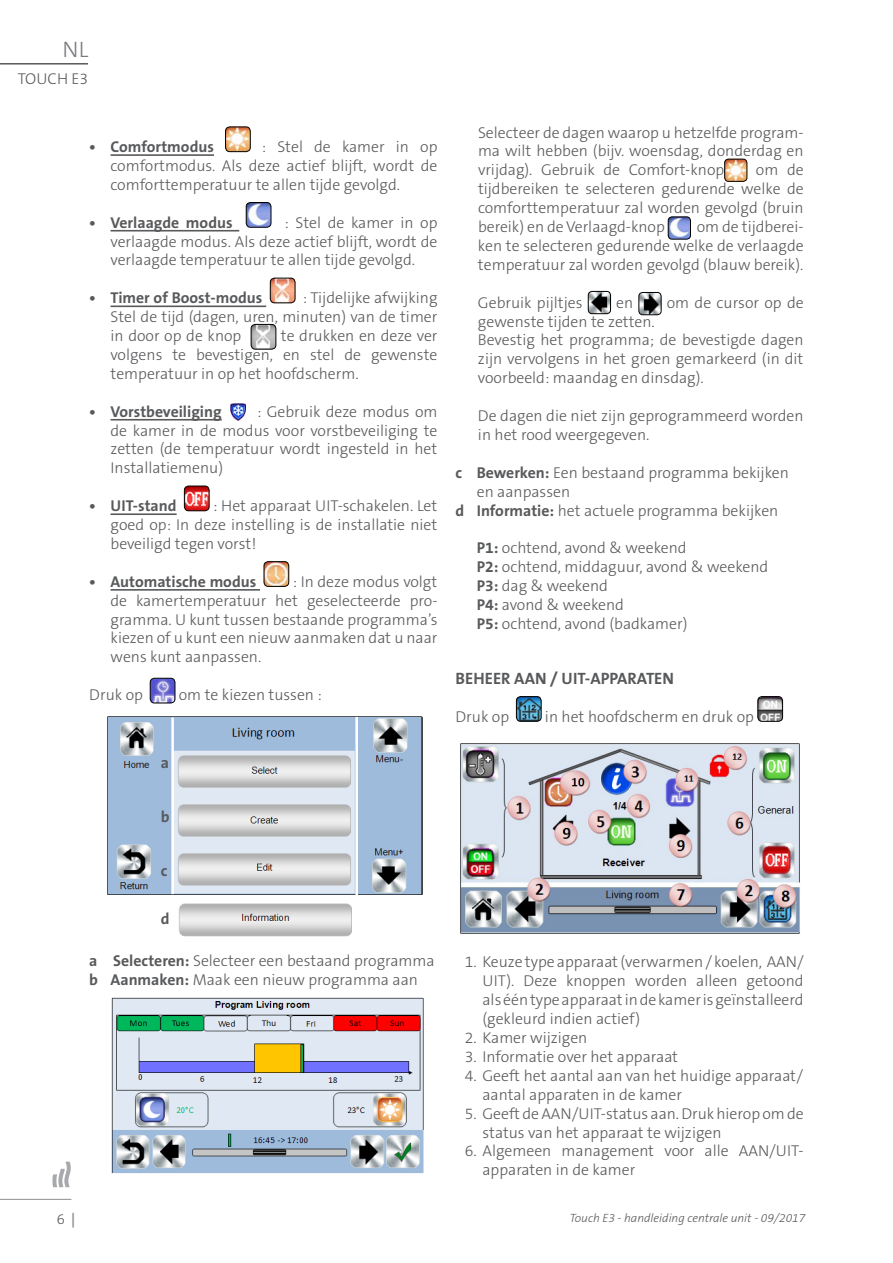
<style>
.page{position:relative;width:893px;height:1263px;background:#fff}
.page>*{position:absolute;margin:0;border:0;box-sizing:border-box;transform-origin:0 0}
.t1{font:300 22.5px "The Sans B3";color:#797a7d}
.t2{font:700 16.5px "The Sans B7";color:#58595b}
.t3{font:300 15.75px/18.9px "The Sans B3";color:#58595b;text-align:justify}
.t4{font:700 15.75px "The Sans B7";color:#58595b}
.t5{font:300 14.7px "The Sans B3";color:#58595b}
.t6{font:italic 300 12px "The Sans B3";color:#58595b}
.s1{font-family:"The Sans B7";font-weight:700}
.s2{font-family:"The Sans B7";font-weight:700;color:#939598}
</style>
<div class="page">
<hr style="left:0;top:1199px;width:71px;height:1px;background:#939598">
<svg style="left:52px;top:1161px;width:19px;height:26px"></svg>
<hr style="left:0;top:63px;width:88px;height:2px;background:#58595b">
<hr style="left:111px;top:154px;width:103px;height:2px;background:#58595b">
<hr style="left:111px;top:230px;width:128px;height:1px;background:#58595b">
<hr style="left:111px;top:305px;width:155px;height:2px;background:#58595b">
<hr style="left:111px;top:419px;width:111px;height:1px;background:#58595b">
<hr style="left:111px;top:513px;width:66px;height:2px;background:#58595b">
<hr style="left:111px;top:589px;width:149px;height:2px;background:#58595b">
<img style="left:226px;top:128px;width:23px;height:24px">
<div style="left:225px;top:126px;width:26px;height:26px;border:1px solid #000;border-radius:4px"></div>
<img style="left:246px;top:202px;width:25px;height:25px">
<div style="left:246px;top:202px;width:25px;height:26px;border:1px solid #000;border-radius:4px"></div>
<img style="left:270px;top:278px;width:25px;height:25px">
<div style="left:270px;top:278px;width:25px;height:25px;border:1px solid #000;border-radius:4px"></div>
<img style="left:251px;top:324px;width:25px;height:25px">
<div style="left:251px;top:324px;width:25px;height:26px;border:1px solid #000;border-radius:4px"></div>
<img style="left:230px;top:403px;width:16px;height:17px">
<img style="left:184px;top:486px;width:25px;height:25px">
<div style="left:184px;top:486px;width:26px;height:25px;border:1px solid #000;border-radius:4px"></div>
<img style="left:264px;top:562px;width:25px;height:24px">
<div style="left:264px;top:561px;width:25px;height:26px;border:1px solid #000;border-radius:4px"></div>
<img style="left:150px;top:678px;width:25px;height:25px">
<div style="left:150px;top:678px;width:25px;height:25px;border:1px solid #000;border-radius:4px"></div>
<img style="left:179px;top:903px;width:173px;height:34px">
<img style="left:107px;top:716px;width:316px;height:179px">
<img style="left:111px;top:997px;width:313px;height:177px">
<img style="left:725px;top:159px;width:22px;height:22px">
<div style="left:724px;top:159px;width:23px;height:23px;border:1px solid #000;border-radius:4px"></div>
<img style="left:668px;top:217px;width:22px;height:22px">
<div style="left:668px;top:217px;width:23px;height:22px;border:1px solid #000;border-radius:4px"></div>
<img style="left:588px;top:291px;width:22px;height:23px">
<div style="left:588px;top:291px;width:23px;height:23px;border:1px solid #000;border-radius:4px"></div>
<img style="left:639px;top:292px;width:22px;height:23px">
<div style="left:638px;top:292px;width:23px;height:23px;border:1px solid #000;border-radius:4px"></div>
<img style="left:518px;top:698px;width:22px;height:22px">
<div style="left:516px;top:696px;width:26px;height:26px;border:1px solid #000;border-radius:4px"></div>
<img style="left:759px;top:698px;width:22px;height:22px">
<div style="left:757px;top:696px;width:26px;height:26px;border:1px solid #000;border-radius:4px"></div>
<img style="left:459px;top:743px;width:341px;height:191px">
<h1 class="t1" style="left:63px;top:38px;width:27px">NL</h1>
<p class="t3" style="left:18px;top:70px;width:72px">TOUCH E3</p>
<p class="t4" style="left:89px;top:138px;width:126px">• Comfortmodus</p>
<p class="t3" style="left:111px;top:138px;width:328px;text-indent:151px">: Stel de kamer in op comfortmodus. Als deze actief blijft, wordt de comforttemperatuur te allen tijde gevolgd.</p>
<p class="t4" style="left:89px;top:214px;width:145px">• Verlaagde modus</p>
<p class="t3" style="left:111px;top:214px;width:328px;text-indent:174px">: Stel de kamer in op verlaagde modus. Als deze actief blijft, wordt de verlaagde temperatuur te allen tijde gevolgd.</p>
<p class="t4" style="left:89px;top:290px;width:175px">• Timer of Boost-modus</p>
<p class="t3" style="left:111px;top:289px;width:328px;text-indent:192px">: Tijdelijke afwijking Stel de tijd (dagen, uren, minuten) van de timer in door op de knop</p>
<p class="t3" style="left:111px;top:327px;width:328px;text-indent:170px">te drukken en deze ver volgens te bevestigen, en stel de gewenste temperatuur in op het hoofdscherm.</p>
<p class="t4" style="left:89px;top:403px;width:134px">• Vorstbeveiliging</p>
<p class="t3" style="left:111px;top:403px;width:328px;text-indent:147px">: Gebruik deze modus om de kamer in de modus voor vorstbeveiliging te zetten (de temperatuur wordt ingesteld in het Installatiemenu)</p>
<p class="t4" style="left:89px;top:498px;width:89px">• UIT-stand</p>
<p class="t3" style="left:111px;top:497px;width:328px;text-indent:103px">: Het apparaat UIT-schakelen. Let goed op: In deze instelling is de installatie niet beveiligd tegen vorst!</p>
<p class="t4" style="left:89px;top:573px;width:169px">• Automatische modus</p>
<p class="t3" style="left:111px;top:573px;width:328px;text-indent:182px">: In deze modus volgt de kamertemperatuur het geselecteerde pro&shy;gramma. U kunt tussen bestaande programma’s kiezen of u kunt een nieuw aanmaken dat u naar wens kunt aanpassen.</p>
<p class="t3" style="left:89px;top:686px;width:55px">Druk op</p>
<p class="t3" style="left:179px;top:686px;width:145px">om te kiezen tussen :</p>
<p class="t4" style="left:161px;top:754px;width:10px">a</p>
<p class="t4" style="left:161px;top:808px;width:10px">b</p>
<p class="t4" style="left:161px;top:862px;width:8px">c</p>
<p class="t4" style="left:161px;top:911px;width:10px">d</p>
<p class="t3" style="left:89px;top:952px;width:347px"><span class="s1">a Selecteren:</span> Selecteer een bestaand programma <span class="s1">b Aanmaken:</span> Maak een nieuw programma aan</p>
<p class="t5" style="left:57px;top:1211px;width:20px">6 <span class="s2">|</span></p>
<p class="t3" style="left:478px;top:124px;width:327px">Selecteer de dagen waarop u hetzelfde program&shy;ma wilt hebben (bijv. woensdag, donderdag en vrijdag). Gebruik de Comfort-knop</p>
<p class="t3" style="left:478px;top:162px;width:327px;text-indent:278px">om de tijdbereiken te selecteren gedurende welke de comforttemperatuur zal worden gevolgd (bruin bereik) en de Verlaagd-knop</p>
<p class="t3" style="left:478px;top:218px;width:327px;text-indent:219px">om de tijdberei&shy;ken te selecteren gedurende welke de verlaagde temperatuur zal worden gevolgd (blauw bereik).</p>
<p class="t3" style="left:478px;top:294px;width:106px">Gebruik pijltjes</p>
<p class="t3" style="left:616px;top:294px;width:19px">en</p>
<p class="t3" style="left:667px;top:294px;width:138px">om de cursor op de</p>
<p class="t3" style="left:478px;top:313px;width:327px;text-align:left">gewenste tijden te zetten.<br>Bevestig het programma; de bevestigde dagen zijn vervolgens in het groen gemarkeerd (in dit voorbeeld: maandag en dinsdag).</p>
<p class="t3" style="left:478px;top:407px;width:327px">De dagen die niet zijn geprogrammeerd worden in het rood weergegeven.</p>
<p class="t3" style="left:455px;top:464px;width:335px"><span class="s1">c Bewerken:</span> Een bestaand programma bekijken</p>
<p class="t3" style="left:477px;top:483px;width:95px">en aanpassen</p>
<p class="t3" style="left:455px;top:502px;width:324px"><span class="s1">d Informatie:</span> het actuele programma bekijken</p>
<p class="t3" style="left:477px;top:540px;width:293px;text-align:left"><span class="s1">P1:</span> ochtend, avond &amp; weekend<br><span class="s1">P2:</span> ochtend, middaguur, avond &amp; weekend<br><span class="s1">P3:</span> dag &amp; weekend<br><span class="s1">P4:</span> avond &amp; weekend<br><span class="s1">P5:</span> ochtend, avond (badkamer)</p>
<p class="t2" style="left:455px;top:670px;width:220px">BEHEER AAN / UIT-APPARATEN</p>
<p class="t3" style="left:455px;top:708px;width:55px">Druk op</p>
<p class="t3" style="left:545px;top:708px;width:210px">in het hoofdscherm en druk op</p>
<p class="t3" style="left:482px;top:954px;width:323px;text-indent:-18px">1. Keuze type apparaat (verwarmen / koelen, AAN/ UIT). Deze knoppen worden alleen getoond als één type apparaat in de kamer is geïnstalleerd (gekleurd indien actief)</p>
<p class="t3" style="left:465px;top:1029px;width:124px">2. Kamer wijzigen</p>
<p class="t3" style="left:465px;top:1048px;width:215px">3. Informatie over het apparaat</p>
<p class="t3" style="left:482px;top:1067px;width:322px;text-indent:-18px">4. Geeft het aantal aan van het huidige apparaat/ aantal apparaten in de kamer</p>
<p class="t3" style="left:482px;top:1105px;width:323px;text-indent:-18px">5. Geeft de AAN/UIT-status aan. Druk hierop om de status van het apparaat te wijzigen</p>
<p class="t3" style="left:482px;top:1143px;width:323px;text-indent:-18px">6. Algemeen management voor alle AAN/UIT&shy;apparaten in de kamer</p>
<p class="t6" style="left:570px;top:1212px;width:237px">Touch E3 - handleiding centrale unit - 09/2017</p>
</div>
